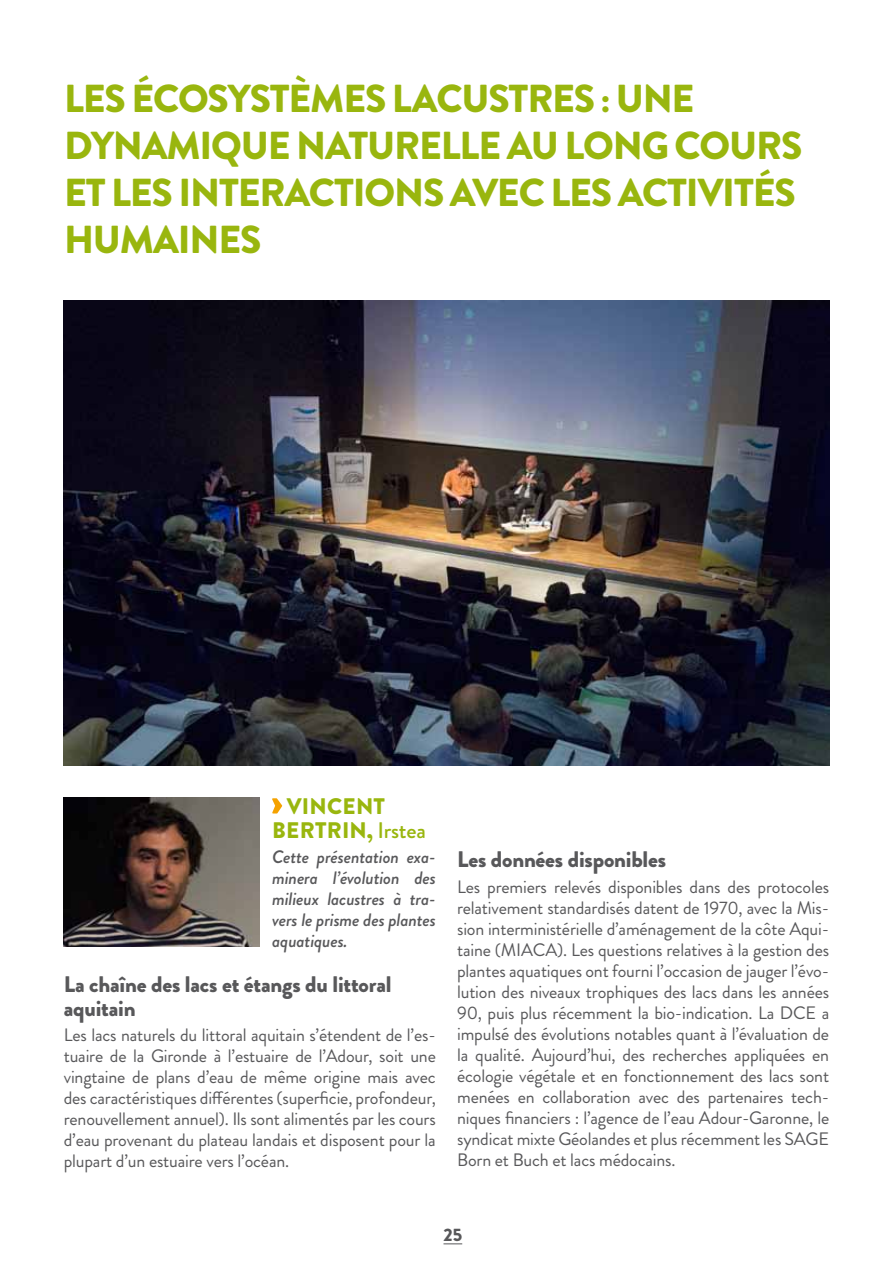
<style>
.page{position:relative;width:893px;height:1263px;background:#fff}
.page>*{position:absolute;margin:0;border:0;box-sizing:border-box;transform-origin:0 0}
.t1{font:900 39px/46.8px "Brandon Grotesque";letter-spacing:-.03em;color:#99b60e}
.t2{font:900 22.5px/24px "Brandon Grotesque";letter-spacing:-.01em;color:#58585a}
.t3{font:900 22.5px/24px "Brandon Grotesque";letter-spacing:.01em;color:#99b60e}
.t4{font:500 22.5px "Brandon Grotesque";letter-spacing:-.01em;color:#99b60e}
.t5{font:18px/21px "Brandon Grotesque";letter-spacing:-.01em;color:#58585a;text-align:justify}
.t6{font:italic 500 18px/21px "Brandon Grotesque";letter-spacing:-.01em;color:#58585a;text-align:justify}
.t7{font:900 18px "Brandon Grotesque";color:#58585a}
.s1{font-weight:900}
</style>
<div class="page">
<svg style="left:443px;top:1243px;width:19px;height:1px"></svg>
<svg style="left:272px;top:798px;width:10px;height:15px"></svg>
<img style="left:64px;top:300px;width:765px;height:465px">
<img style="left:64px;top:798px;width:195px;height:148px">
<h1 class="t1" style="left:64px;top:76px;width:740px">LES ÉCOSYSTÈMES LACUSTRES : UN E<br>DYNAMIQUE NATURELLE AU LONG COURS<br>ET LES INTERACTION S AVEC LES ACTIVITÉS<br>HUMAIN ES</h1>
<p class="t3" style="left:272px;top:794px;width:114px;text-indent:15px">VINCENT<br>BERTRI</p>
<p class="t4" style="left:350px;top:814px;width:78px"><span class="s1">N,</span> Irstea</p>
<p class="t6" style="left:272px;top:846px;width:165px">Cette présentation exa&shy;minera l’évolution des milieux lacustres à tra&shy;vers le prisme des plantes aquatiques.</p>
<p class="t2" style="left:64px;top:972px;width:329px">LA CHAÎNE DES LACS ET ÉTANGS DU LITTORAL<br>AQUITAIN</p>
<p class="t5" style="left:64px;top:1025px;width:374px">Les lacs naturels du littoral aquitain s’étendent de l’es&shy;tuaire de la Gironde à l’estuaire de l’Adour, soit une vingtaine de plans d’eau de même origine mais avec des caractéristiques différentes (superficie, profondeur, renouvellement annuel). Ils sont alimentés par les cours d’eau provenant du plateau landais et disposent pour la plupart d’un estuaire vers l’océan.</p>
<p class="t2" style="left:457px;top:848px;width:211px">LES DONNÉES DISPONIBLES</p>
<p class="t5" style="left:457px;top:876px;width:374px">Les premiers relevés disponibles dans des protocoles relativement standardisés datent de 1970, avec la Mis&shy;sion interministérielle d’aménagement de la côte Aqui&shy;taine (MIACA). Les questions relatives à la gestion des plantes aquatiques ont fourni l’occasion de jauger l’évo&shy;lution des niveaux trophiques des lacs dans les années 90, puis plus récemment la bio-indication. La DCE a impulsé des évolutions notables quant à l’évaluation de la qualité. Aujourd’hui, des recherches appliquées en écologie végétale et en fonctionnement des lacs sont menées en collaboration avec des partenaires tech&shy;niques financiers : l’agence de l’eau Adour-Garonne, le syndicat mixte Géolandes et plus récemment les SAGE Born et Buch et lacs médocains.</p>
<p class="t7" style="left:443px;top:1222px;width:20px">25</p>
</div>
